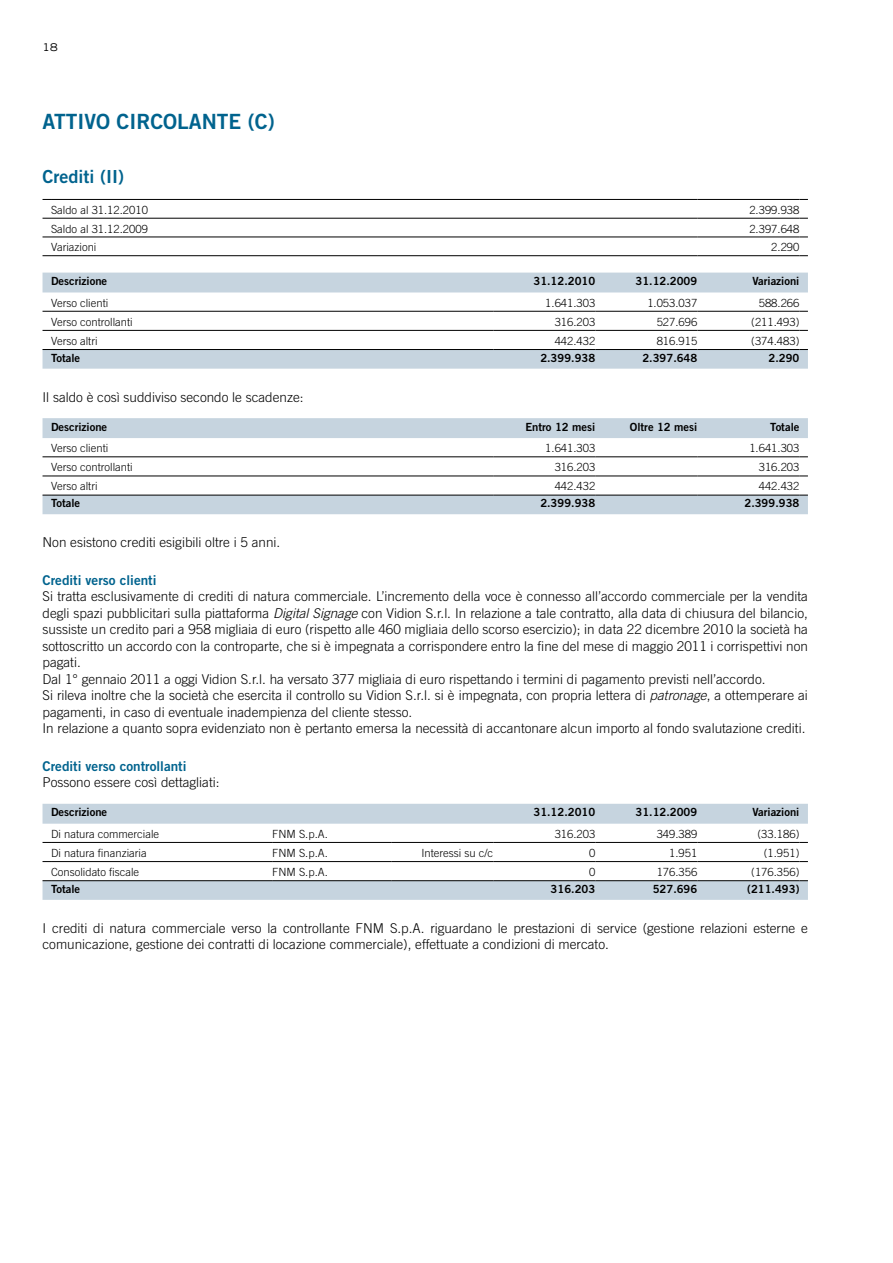
<style>
.page{position:relative;width:893px;height:1263px;background:#fff}
.page>*{position:absolute;margin:0;border:0;box-sizing:border-box;transform-origin:0 0}
.t1{font:21px "Trade Gothic LT Std Bd 2";color:#00638e}
.t2{font:18px "Trade Gothic LT Std Bd 2";color:#00638e}
.t3{font:300 13.5px/16.5px "Trade Gothic LT Std";color:#000}
.t4{font:13.5px "Trade Gothic LT Std Bd 2";color:#00638e}
.t5{font:300 11.25px "Trade Gothic LT Std";color:#000}
.t6{font:11.25px "Trade Gothic LT Std Bd 2";color:#000}
.t7{font:expanded 10.5px "Trade Gothic LT Std";color:#000}
.s1{font-style:italic}
</style>
<div class="page">
<hr style="left:51px;top:199px;width:646px;height:1px;background:#000">
<hr style="left:697px;top:199px;width:102px;height:1px;background:#000">
<hr style="left:51px;top:218px;width:646px;height:1px;background:#000">
<hr style="left:697px;top:218px;width:102px;height:1px;background:#000">
<hr style="left:51px;top:237px;width:646px;height:1px;background:#000">
<hr style="left:697px;top:237px;width:102px;height:1px;background:#000">
<hr style="left:51px;top:255px;width:646px;height:1px;background:#000">
<hr style="left:697px;top:255px;width:102px;height:1px;background:#000">
<svg style="left:43px;top:273px;width:765px;height:96px"></svg>
<hr style="left:51px;top:349px;width:442px;height:1px;background:#000">
<hr style="left:493px;top:349px;width:102px;height:1px;background:#000">
<hr style="left:595px;top:349px;width:102px;height:1px;background:#000">
<hr style="left:697px;top:349px;width:102px;height:1px;background:#000">
<hr style="left:51px;top:311px;width:442px;height:1px;background:#000">
<hr style="left:493px;top:311px;width:102px;height:1px;background:#000">
<hr style="left:595px;top:311px;width:102px;height:1px;background:#000">
<hr style="left:697px;top:311px;width:102px;height:1px;background:#000">
<hr style="left:51px;top:330px;width:442px;height:1px;background:#000">
<hr style="left:493px;top:330px;width:102px;height:1px;background:#000">
<hr style="left:595px;top:330px;width:102px;height:1px;background:#000">
<hr style="left:697px;top:330px;width:102px;height:1px;background:#000">
<svg style="left:43px;top:418px;width:765px;height:96px"></svg>
<hr style="left:51px;top:495px;width:442px;height:1px;background:#000">
<hr style="left:493px;top:495px;width:102px;height:1px;background:#000">
<hr style="left:595px;top:495px;width:102px;height:1px;background:#000">
<hr style="left:697px;top:495px;width:102px;height:1px;background:#000">
<hr style="left:51px;top:456px;width:442px;height:1px;background:#000">
<hr style="left:493px;top:456px;width:102px;height:1px;background:#000">
<hr style="left:595px;top:456px;width:102px;height:1px;background:#000">
<hr style="left:697px;top:456px;width:102px;height:1px;background:#000">
<hr style="left:51px;top:476px;width:442px;height:1px;background:#000">
<hr style="left:493px;top:476px;width:102px;height:1px;background:#000">
<hr style="left:595px;top:476px;width:102px;height:1px;background:#000">
<hr style="left:697px;top:476px;width:102px;height:1px;background:#000">
<svg style="left:43px;top:804px;width:765px;height:96px"></svg>
<hr style="left:51px;top:880px;width:221px;height:1px;background:#000">
<hr style="left:272px;top:880px;width:119px;height:1px;background:#000">
<hr style="left:391px;top:880px;width:102px;height:1px;background:#000">
<hr style="left:493px;top:880px;width:102px;height:1px;background:#000">
<hr style="left:595px;top:880px;width:102px;height:1px;background:#000">
<hr style="left:697px;top:880px;width:102px;height:1px;background:#000">
<hr style="left:51px;top:842px;width:221px;height:1px;background:#000">
<hr style="left:272px;top:842px;width:119px;height:1px;background:#000">
<hr style="left:391px;top:842px;width:102px;height:1px;background:#000">
<hr style="left:493px;top:842px;width:102px;height:1px;background:#000">
<hr style="left:595px;top:842px;width:102px;height:1px;background:#000">
<hr style="left:697px;top:842px;width:102px;height:1px;background:#000">
<hr style="left:51px;top:861px;width:221px;height:1px;background:#000">
<hr style="left:272px;top:861px;width:119px;height:1px;background:#000">
<hr style="left:391px;top:861px;width:102px;height:1px;background:#000">
<hr style="left:493px;top:861px;width:102px;height:1px;background:#000">
<hr style="left:595px;top:861px;width:102px;height:1px;background:#000">
<hr style="left:697px;top:861px;width:102px;height:1px;background:#000">
<p class="t7" style="left:43px;top:40px;width:17px">18</p>
<h1 class="t1" style="left:43px;top:108px;width:24px">Attivo</h1>
<h1 class="t1" style="left:117px;top:108px;width:14px">circolante</h1>
<h1 class="t1" style="left:248px;top:108px;width:28px">(C)</h1>
<h2 class="t2" style="left:43px;top:165px;width:83px">Crediti (II)</h2>
<p class="t5" style="left:51px;top:203px;width:98px">Saldo al 31.12.2010</p>
<p class="t5" style="left:749px;top:203px;width:52px">2.399.938</p>
<p class="t5" style="left:51px;top:222px;width:98px">Saldo al 31.12.2009</p>
<p class="t5" style="left:749px;top:222px;width:52px">2.397.648</p>
<p class="t5" style="left:51px;top:241px;width:47px">Variazioni</p>
<p class="t5" style="left:771px;top:241px;width:30px">2.290</p>
<p class="t6" style="left:51px;top:274px;width:58px">Descrizione</p>
<p class="t6" style="left:533px;top:274px;width:63px">31.12.2010</p>
<p class="t6" style="left:635px;top:274px;width:63px">31.12.2009</p>
<p class="t6" style="left:752px;top:274px;width:49px">Variazioni</p>
<p class="t5" style="left:51px;top:296px;width:59px">Verso clienti</p>
<p class="t5" style="left:545px;top:296px;width:52px">1.641.303</p>
<p class="t5" style="left:647px;top:296px;width:52px">1.053.037</p>
<p class="t5" style="left:759px;top:296px;width:42px">588.266</p>
<p class="t5" style="left:51px;top:315px;width:83px">Verso controllanti</p>
<p class="t5" style="left:555px;top:315px;width:42px">316.203</p>
<p class="t5" style="left:657px;top:315px;width:42px">527.696</p>
<p class="t5" style="left:751px;top:315px;width:50px">(211.493)</p>
<p class="t5" style="left:51px;top:334px;width:48px">Verso altri</p>
<p class="t5" style="left:555px;top:334px;width:42px">442.432</p>
<p class="t5" style="left:657px;top:334px;width:42px">816.915</p>
<p class="t5" style="left:751px;top:334px;width:50px">(374.483)</p>
<p class="t6" style="left:51px;top:351px;width:31px">Totale</p>
<p class="t6" style="left:540px;top:351px;width:56px">2.399.938</p>
<p class="t6" style="left:642px;top:351px;width:56px">2.397.648</p>
<p class="t6" style="left:768px;top:351px;width:32px">2.290</p>
<p class="t3" style="left:43px;top:388px;width:263px">Il saldo è così suddiviso secondo le scadenze:</p>
<p class="t6" style="left:51px;top:419px;width:58px">Descrizione</p>
<p class="t6" style="left:525px;top:419px;width:71px">Entro 12 mesi</p>
<p class="t6" style="left:630px;top:419px;width:69px">Oltre 12 mesi</p>
<p class="t6" style="left:770px;top:419px;width:31px">Totale</p>
<p class="t5" style="left:51px;top:441px;width:59px">Verso clienti</p>
<p class="t5" style="left:545px;top:441px;width:52px">1.641.303</p>
<p class="t5" style="left:749px;top:441px;width:52px">1.641.303</p>
<p class="t5" style="left:51px;top:461px;width:83px">Verso controllanti</p>
<p class="t5" style="left:555px;top:461px;width:42px">316.203</p>
<p class="t5" style="left:759px;top:461px;width:42px">316.203</p>
<p class="t5" style="left:51px;top:480px;width:48px">Verso altri</p>
<p class="t5" style="left:555px;top:480px;width:42px">442.432</p>
<p class="t5" style="left:759px;top:480px;width:42px">442.432</p>
<p class="t6" style="left:51px;top:496px;width:31px">Totale</p>
<p class="t6" style="left:540px;top:496px;width:56px">2.399.938</p>
<p class="t6" style="left:744px;top:496px;width:56px">2.399.938</p>
<p class="t3" style="left:43px;top:534px;width:239px">Non esistono crediti esigibili oltre i 5 anni.</p>
<p class="t4" style="left:43px;top:571px;width:115px">Crediti verso clienti</p>
<p class="t3" style="left:43px;top:588px;width:767px">Si tratta esclusivamente di crediti di natura commerciale. L’incremento della voce è connesso all’accordo commerciale per la vendita degli spazi pubblicitari sulla piattaforma <span class="s1">Digital Signage</span> con Vidion S.r.l. In relazione a tale contratto, alla data di chiusura del bilancio, sussiste un credito pari a 958 migliaia di euro (rispetto alle 460 migliaia dello scorso esercizio); in data 22 dicembre 2010 la società ha sottoscritto un accordo con la controparte, che si è impegnata a corrispondere entro la fine del mese di maggio 2011 i corrispettivi non pagati.<br>Dal 1° gennaio 2011 a oggi Vidion S.r.l. ha versato 377 migliaia di euro rispettando i termini di pagamento previsti nell’accordo.<br>Si rileva inoltre che la società che esercita il controllo su Vidion S.r.l. si è impegnata, con propria lettera di <span class="s1">patronage</span>, a ottemperare ai pagamenti, in caso di eventuale inadempienza del cliente stesso.<br>In relazione a quanto sopra evidenziato non è pertanto emersa la necessità di accantonare alcun importo al fondo svalutazione crediti.</p>
<p class="t4" style="left:43px;top:757px;width:145px">Crediti verso controllanti</p>
<p class="t3" style="left:43px;top:774px;width:178px">Possono essere così dettagliati:</p>
<p class="t6" style="left:51px;top:805px;width:58px">Descrizione</p>
<p class="t6" style="left:533px;top:805px;width:63px">31.12.2010</p>
<p class="t6" style="left:635px;top:805px;width:63px">31.12.2009</p>
<p class="t6" style="left:752px;top:805px;width:49px">Variazioni</p>
<p class="t5" style="left:51px;top:827px;width:110px">Di natura commerciale</p>
<p class="t5" style="left:272px;top:827px;width:57px">FNM S.p.A.</p>
<p class="t5" style="left:555px;top:827px;width:42px">316.203</p>
<p class="t5" style="left:657px;top:827px;width:42px">349.389</p>
<p class="t5" style="left:757px;top:827px;width:43px">(33.186)</p>
<p class="t5" style="left:51px;top:846px;width:97px">Di natura finanziaria</p>
<p class="t5" style="left:272px;top:846px;width:57px">FNM S.p.A.</p>
<p class="t5" style="left:421px;top:846px;width:73px">Interessi su c/c</p>
<p class="t5" style="left:589px;top:846px;width:8px">0</p>
<p class="t5" style="left:669px;top:846px;width:30px">1.951</p>
<p class="t5" style="left:764px;top:846px;width:37px">(1.951)</p>
<p class="t5" style="left:51px;top:865px;width:90px">Consolidato fiscale</p>
<p class="t5" style="left:272px;top:865px;width:57px">FNM S.p.A.</p>
<p class="t5" style="left:589px;top:865px;width:8px">0</p>
<p class="t5" style="left:657px;top:865px;width:42px">176.356</p>
<p class="t5" style="left:751px;top:865px;width:50px">(176.356)</p>
<p class="t6" style="left:51px;top:882px;width:31px">Totale</p>
<p class="t6" style="left:551px;top:882px;width:46px">316.203</p>
<p class="t6" style="left:653px;top:882px;width:46px">527.696</p>
<p class="t6" style="left:747px;top:882px;width:54px">(211.493)</p>
<p class="t3" style="left:43px;top:920px;width:767px">I crediti di natura commerciale verso la controllante FNM S.p.A. riguardano le prestazioni di service (gestione relazioni esterne e comunicazione, gestione dei contratti di locazione commerciale), effettuate a condizioni di mercato.</p>
</div>
